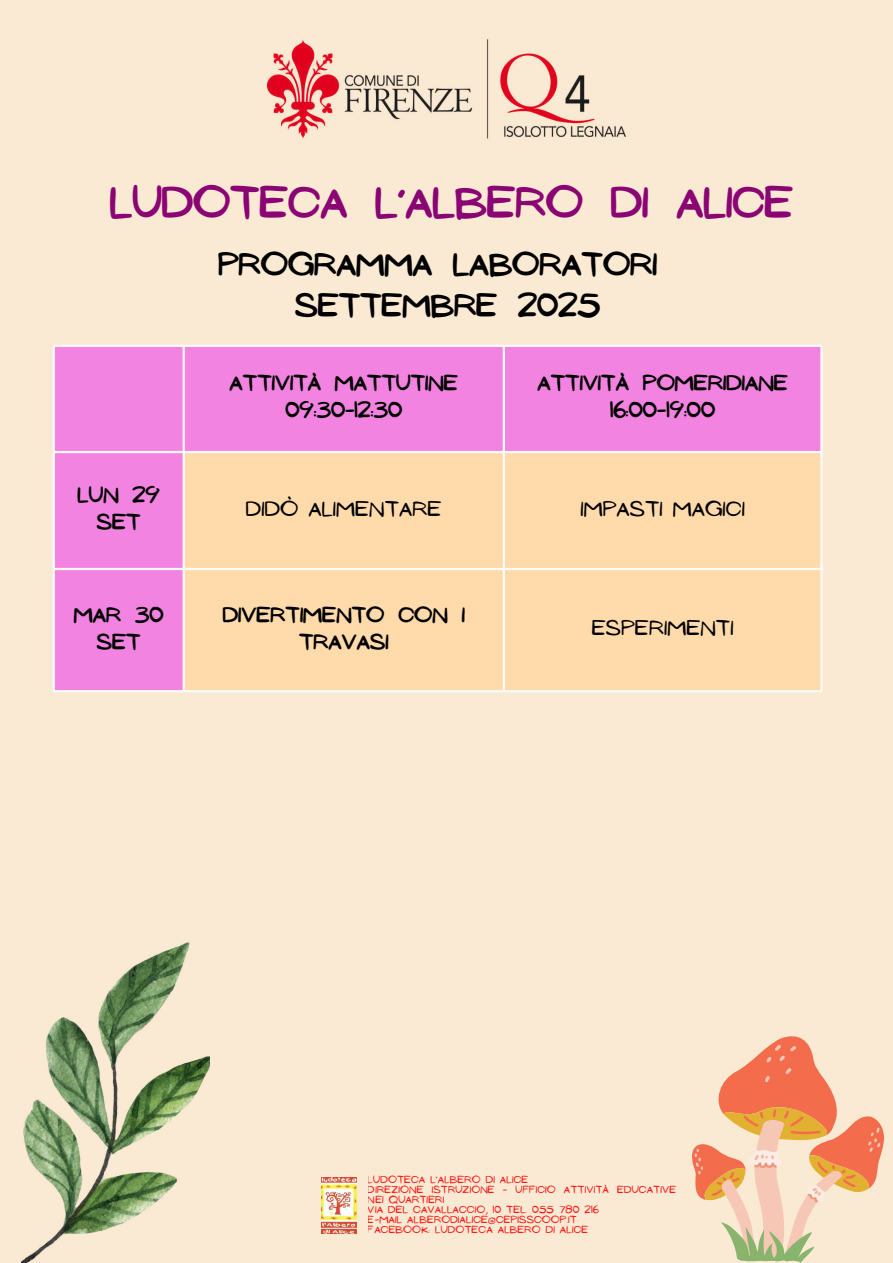
<style>
.page{position:relative;width:893px;height:1263px;background:#fff}
.page>*{position:absolute;margin:0;border:0;box-sizing:border-box;transform-origin:0 0}
.t1{font:39.75px "NF Ananias Bold";color:#8a0474}
.t2{font:29.1px/40.5px "NF Ananias Bold";color:#000}
.t3{font:19.5px/27px "NF Ananias Bold";letter-spacing:.005em;color:#000;text-align:center}
.t4{font:19.5px "NF Ananias Regular";letter-spacing:.005em;color:#000}
.t5{font:9.45px/10px "NF Ananias Regular";letter-spacing:.02em;color:#fd1515}
</style>
<div class="page">
<div style="left:0;top:0;width:892px;height:1262px;background:#fbead3"></div>
<img style="left:322px;top:1177px;width:34px;height:56px">
<div style="left:55px;top:347px;width:765px;height:343px;background:#f283e0"></div>
<div style="left:185px;top:453px;width:635px;height:237px;background:#ffdbac"></div>
<hr style="left:53px;top:347px;width:2px;height:104px;background:#fcfaf6">
<hr style="left:53px;top:570px;width:2px;height:120px;background:#fcfaf6">
<hr style="left:183px;top:347px;width:2px;height:343px;background:#fcfaf6">
<hr style="left:503px;top:347px;width:2px;height:343px;background:#fcfaf6">
<hr style="left:820px;top:347px;width:2px;height:343px;background:#fcfaf6">
<hr style="left:53px;top:345px;width:769px;height:2px;background:#fcfaf6">
<hr style="left:53px;top:451px;width:769px;height:2px;background:#fcfaf6">
<hr style="left:53px;top:568px;width:769px;height:2px;background:#fcfaf6">
<hr style="left:53px;top:690px;width:769px;height:2px;background:#fcfaf6">
<hr style="left:53px;top:453px;width:2px;height:115px;background:#fff">
<img style="left:267px;top:39px;width:358px;height:100px">
<svg style="left:692px;top:1036px;width:192px;height:226px"></svg>
<img style="left:22px;top:942px;width:187px;height:321px">
<h1 class="t1" style="left:110px;top:180px;width:685px">LUDOTECA L’ALBERO DI ALICE</h1>
<h2 class="t2" style="left:295px;top:245px;width:363px;text-indent:-77px">PROGRAMMA LABORATORI<br>SETTEMBRE 2025</h2>
<h3 class="t3" style="left:229px;top:370px;width:230px">ATTIVITÀ MATTUTINE<br>09:30-12:30</h3>
<h3 class="t3" style="left:537px;top:370px;width:252px">ATTIVITÀ POMERIDIANE<br>16:00-19:00</h3>
<h3 class="t3" style="left:78px;top:482px;width:84px">LUN 29<br>SET</h3>
<h3 class="t4" style="left:246px;top:497px;width:197px">DIDÒ ALIMENTARE</h3>
<h3 class="t4" style="left:580px;top:497px;width:166px">IMPASTI MAGICI</h3>
<h3 class="t3" style="left:74px;top:602px;width:91px">MAR 30<br>SET</h3>
<h3 class="t3" style="left:223px;top:602px;width:244px">DIVERTIMENTO CON I<br>TRAVASI</h3>
<h3 class="t4" style="left:592px;top:617px;width:143px">ESPERIMENTI</h3>
<p class="t5" style="left:368px;top:1174px;width:310px">LUDOTECA L’ALBERO DI ALICE<br>DIREZIONE ISTRUZIONE - UFFICIO ATTIVITÀ EDUCATIVE NEI QUARTIERI<br>VIA DEL CAVALLACCIO, 10 TEL. 055 780 216<br>E-MAIL ALBERODIALICE@CEPISSCOOP.IT<br>FACEBOOK: LUDOTECA ALBERO DI ALICE</p>
</div>
